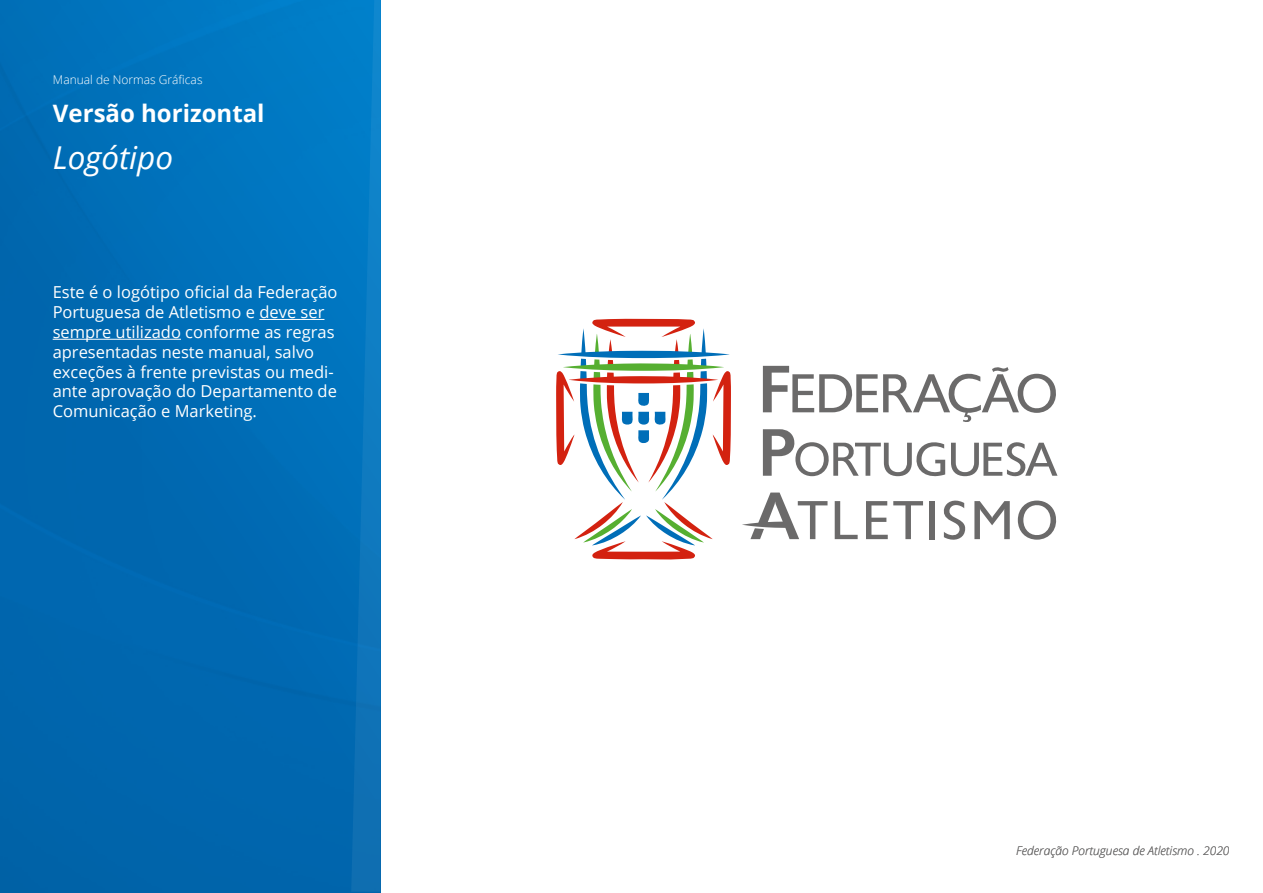
<style>
.page{position:relative;width:1263px;height:893px;background:#fff}
.page>*{position:absolute;margin:0;border:0;box-sizing:border-box;transform-origin:0 0}
.t1{font:italic 31.5px "Open Sans";color:#fff}
.t2{font:700 24px "Open Sans";color:#fff}
.t3{font:16.5px/19.8px "Open Sans";color:#fff}
.t4{font:italic 300 12px "Open Sans";color:#6b6a6a}
.t5{font:300 12px "Open Sans";color:#fff}
</style>
<div class="page">
<div style="left:0;top:0;width:381px;height:893px;background:linear-gradient(to right,#0066ad,#0072bd)"></div>
<svg style="left:351px;top:0;width:30px;height:892px;background:#0776be"></svg>
<svg style="left:763px;top:366px;width:293px;height:56px"></svg>
<svg style="left:763px;top:429px;width:182px;height:48px"></svg>
<svg style="left:951px;top:442px;width:106px;height:35px"></svg>
<svg style="left:742px;top:493px;width:85px;height:46px"></svg>
<svg style="left:835px;top:501px;width:23px;height:38px"></svg>
<svg style="left:866px;top:501px;width:57px;height:38px"></svg>
<div style="left:929px;top:501px;width:5px;height:38px;background:#6b6a6a"></div>
<svg style="left:943px;top:500px;width:23px;height:40px"></svg>
<svg style="left:974px;top:501px;width:36px;height:38px"></svg>
<svg style="left:1018px;top:501px;width:39px;height:39px"></svg>
<svg style="left:556px;top:318px;width:175px;height:242px"></svg>
<hr style="left:259px;top:319px;width:65px;height:1px;background:#fff">
<hr style="left:53px;top:339px;width:128px;height:1px;background:#fff">
<p class="t5" style="left:53px;top:71px;width:151px">Manual de Normas Gráficas</p>
<h2 class="t2" style="left:53px;top:97px;width:213px">Versão horizontal</h2>
<h1 class="t1" style="left:53px;top:136px;width:122px">Logótipo</h1>
<p class="t3" style="left:53px;top:282px;width:286px">Este é o logótipo oficial da Federação Portuguesa de Atletismo e deve ser sempre utilizado conforme as regras apresentadas neste manual, salvo exceções à frente previstas ou medi&shy;ante aprovação do Departamento de Comunicação e Marketing.</p>
<p class="t4" style="left:1016px;top:842px;width:215px">Federação Portuguesa de Atletismo . 2020</p>
</div>
